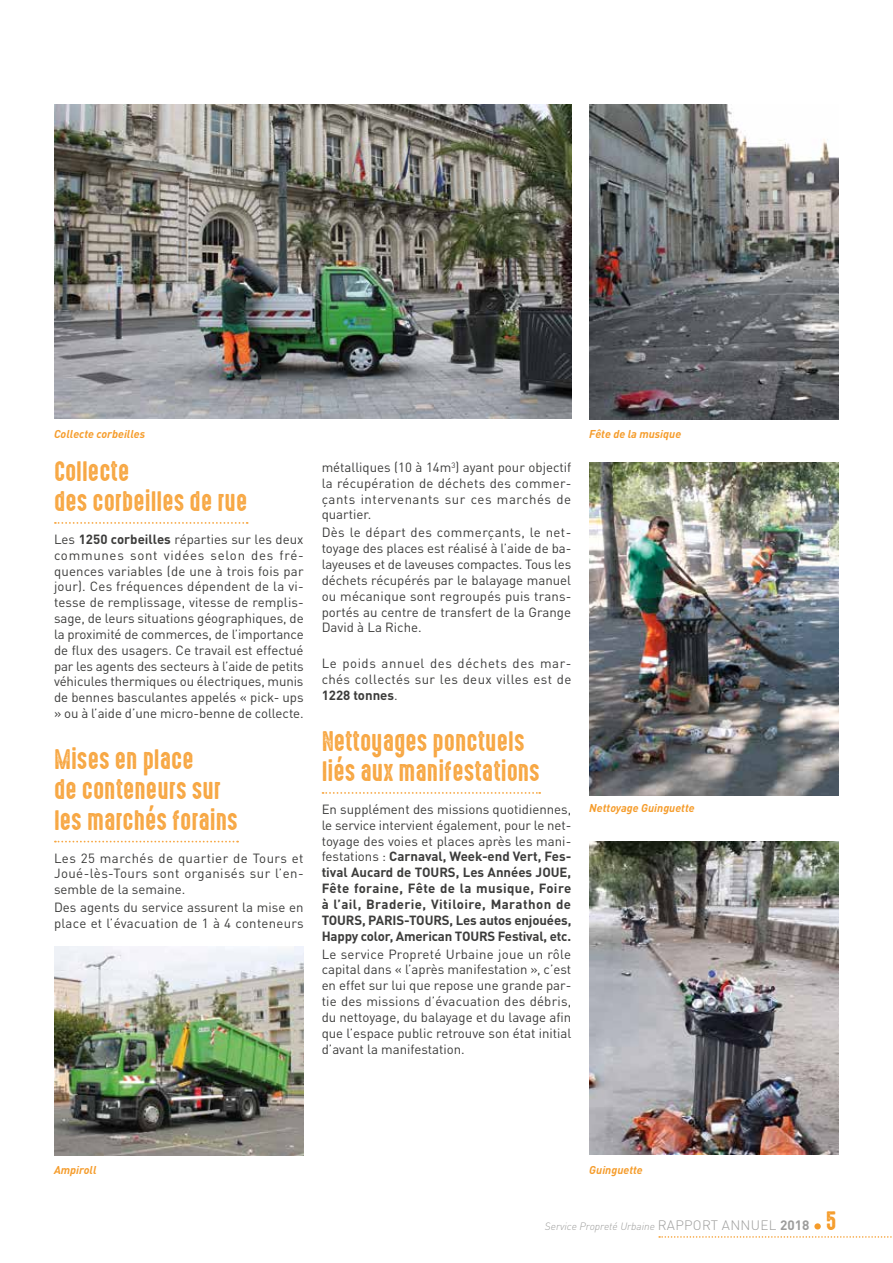
<style>
.page{position:relative;width:893px;height:1263px;background:#fff}
.page>*{position:absolute;margin:0;border:0;box-sizing:border-box;transform-origin:0 0}
.t1{font:25.5px/30.6px "High Voltage Rough";color:#f7a743}
.t2{font:13.2px/15.9px "DIN Pro";letter-spacing:.005em;color:#3c3c3b;text-align:justify}
.t3{font:700 13.2px/15.9px "DIN Pro";letter-spacing:-.01em;color:#3c3c3b;text-align:justify}
.t4{font:italic 700 11.25px "DIN Pro";color:#f59c2b}
.t5{font:italic 300 10.5px "DIN Pro";color:#9d9d9c}
.s1{font-weight:700}
.s2{font-weight:400}
.s3{font-style:normal;font-size:13.5px}
.s4{font-weight:700;font-style:normal;font-size:13.5px}
.s5{font-family:"High Voltage Rough";font-weight:400;font-style:normal;font-size:24px;color:#f59c2b}
</style>
<div class="page">
<div style="left:814px;top:1223px;width:7px;height:6px;background:#f59c2b;border-radius:50%"></div>
<svg style="left:659px;top:1236px;width:233px;height:2px"></svg>
<svg style="left:55px;top:522px;width:193px;height:2px"></svg>
<svg style="left:55px;top:841px;width:183px;height:1px"></svg>
<svg style="left:323px;top:792px;width:217px;height:2px"></svg>
<img style="left:54px;top:105px;width:517px;height:314px">
<img style="left:54px;top:946px;width:250px;height:209px">
<img style="left:589px;top:105px;width:250px;height:314px">
<img style="left:589px;top:462px;width:250px;height:333px">
<img style="left:589px;top:841px;width:250px;height:314px">
<p class="t4" style="left:54px;top:424px;width:93px">Collecte corbeilles</p>
<h1 class="t1" style="left:54px;top:457px;width:195px">Collecte<br>des corbeilles de rue</h1>
<p class="t2" style="left:54px;top:530px;width:251px">Les <span class="s1">1250 corbeilles</span> réparties sur les deux communes sont vidées selon des fré&shy;quences variables (de une à trois fois par jour). Ces fréquences dépendent de la vi&shy;tesse de remplissage, vitesse de remplis&shy;sage, de leurs situations géographiques, de la proximité de commerces, de l’importance de flux des usagers. Ce travail est effectué par les agents des secteurs à l’aide de petits véhicules thermiques ou électriques, munis de bennes basculantes appelés « pick- ups » ou à l’aide d’une micro-benne de collecte.</p>
<h1 class="t1" style="left:54px;top:745px;width:185px">Mises en place<br>de conteneurs sur les marchés forains</h1>
<p class="t2" style="left:54px;top:848px;width:251px">Les 25 marchés de quartier de Tours et Joué-lès-Tours sont organisés sur l’en&shy;semble de la semaine.</p>
<p class="t2" style="left:54px;top:898px;width:251px">Des agents du service assurent la mise en place et l’évacuation de 1 à 4 conteneurs</p>
<p class="t2" style="left:322px;top:458px;width:251px">métalliques (10 à 14m<sup>3</sup>) ayant pour objectif la récupération de déchets des commer&shy;çants intervenants sur ces marchés de quartier.</p>
<p class="t2" style="left:322px;top:523px;width:251px">Dès le départ des commerçants, le net&shy;toyage des places est réalisé à l’aide de ba&shy;layeuses et de laveuses compactes. Tous les déchets récupérés par le balayage manuel ou mécanique sont regroupés puis trans&shy;portés au centre de transfert de la Grange David à La Riche.</p>
<p class="t2" style="left:322px;top:654px;width:251px">Le poids annuel des déchets des mar&shy;chés collectés sur les deux villes est de <span class="s1">1228 tonnes</span>.</p>
<h1 class="t1" style="left:322px;top:727px;width:220px">Nettoyages ponctuels liés aux manifestations</h1>
<p class="t3" style="left:322px;top:800px;width:251px"><span class="s2">En supplément des missions quotidiennes, le service intervient également, pour le net&shy;toyage des voies et places après les mani&shy;festations :</span> Carnaval, Week-end Vert, Fes&shy;tival Aucard de TOURS, Les Années JOUE, Fête foraine, Fête de la musique, Foire à l’ail, Braderie, Vitiloire, Marathon de TOURS, PARIS-TOURS, Les autos enjouées, Happy color, American TOURS Festival, etc.</p>
<p class="t2" style="left:322px;top:944px;width:251px">Le service Propreté Urbaine joue un rôle capital dans « l’après manifestation », c’est en effet sur lui que repose une grande par&shy;tie des missions d’évacuation des débris, du nettoyage, du balayage et du lavage afin que l’espace public retrouve son état initial d’avant la manifestation.</p>
<p class="t4" style="left:589px;top:424px;width:93px">Fête de la musique</p>
<p class="t4" style="left:589px;top:799px;width:107px">Nettoyage Guinguette</p>
<p class="t4" style="left:54px;top:1160px;width:44px">Ampiroll</p>
<p class="t4" style="left:589px;top:1160px;width:55px">Guinguette</p>
<p class="t5" style="left:545px;top:1218px;width:293px">Service Propreté Urbaine <span class="s3">RAPPORT ANNUEL</span> <span class="s4">2018</span> <span class="s5">5</span></p>
</div>
